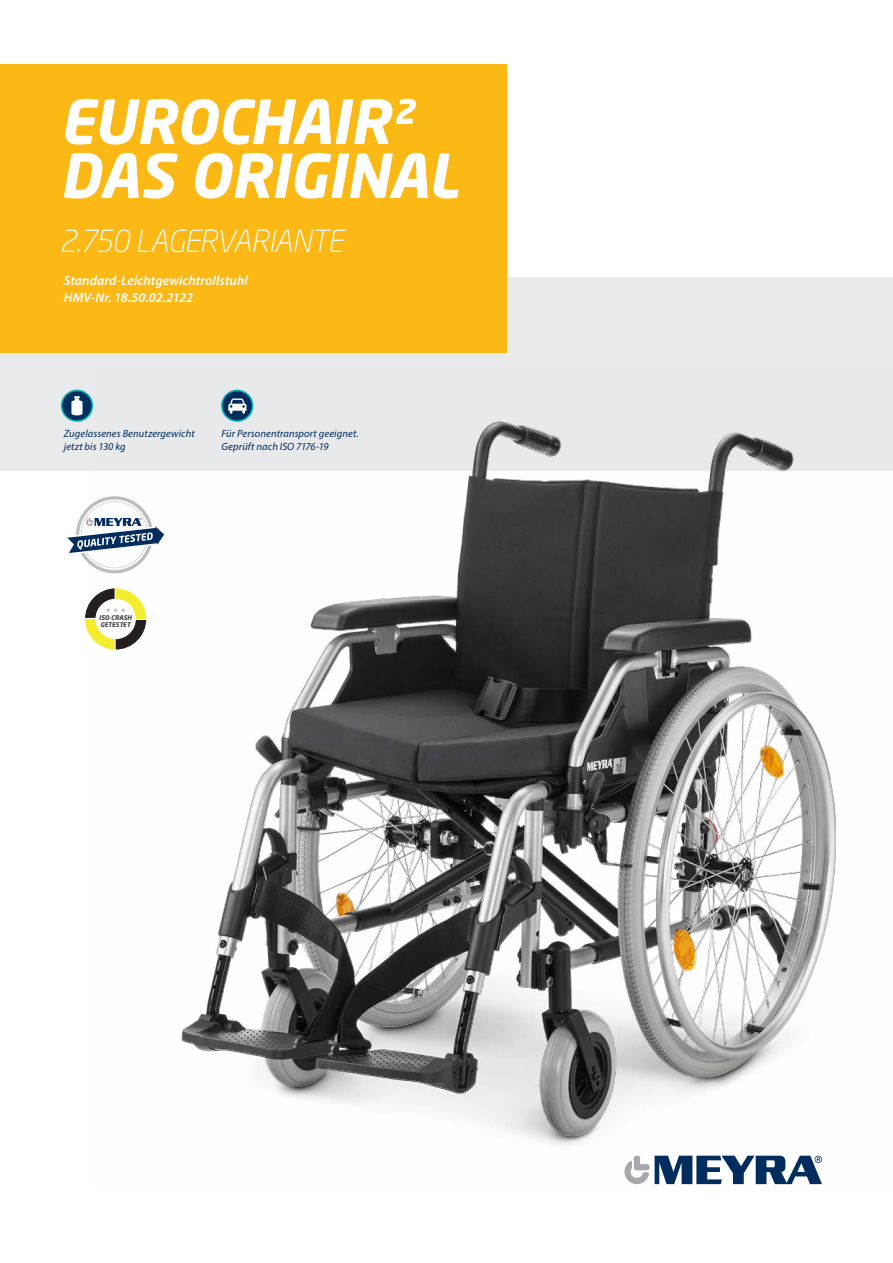
<style>
.page{position:relative;width:893px;height:1263px;background:#fff}
.page>*{position:absolute;margin:0;border:0;box-sizing:border-box;transform-origin:0 0}
.t1{font:italic 700 60px/54px "Neo Sans Std";letter-spacing:-.01em;color:#fff}
.t2{font:italic 300 30px "Neo Sans Std";letter-spacing:-.03em;color:#fff}
.t3{font:italic 600 13.5px/16.2px "Myriad Pro";letter-spacing:.005em;color:#fff}
.t4{font:italic 10.5px/12.6px "Myriad Pro";letter-spacing:.01em;color:#002e5e}
.t5{font:italic 700 6.45px/6.8px "Neo Sans Std";color:#3e3e3f}
</style>
<div class="page">
<div style="left:0;top:277px;width:893px;height:194px;background:#e9eaeb"></div>
<svg style="left:67px;top:503px;width:26px;height:64px"></svg>
<div style="left:0;top:64px;width:506px;height:289px;background:#fcb814"></div>
<div style="left:62px;top:390px;width:30px;height:31px;background:#002e5e;border-radius:50%"></div>
<div style="left:61px;top:390px;width:32px;height:32px;border:2px solid #00b6bc;border-radius:50%"></div>
<svg style="left:71px;top:396px;width:12px;height:19px"></svg>
<img style="left:93px;top:389px;width:743px;height:796px">
<svg style="left:84px;top:587px;width:63px;height:64px"></svg>
<h1 class="t1" style="left:60px;top:93px;width:401px">EUROCHAIR²<br>DAS ORIGINAL</h1>
<h2 class="t2" style="left:60px;top:223px;width:286px">2.750 LAGERVARIANTE</h2>
<p class="t3" style="left:64px;top:272px;width:186px">Standard-Leichtgewichtrollstuhl<br>HMV-Nr. 18.50.02.2122</p>
<p class="t4" style="left:64px;top:427px;width:132px">Zugelassenes Benutzergewicht jetzt bis 130 kg</p>
<p class="t4" style="left:222px;top:427px;width:139px">Für Personentransport geeignet.<br>Geprüft nach ISO 7176-19</p>
<p class="t5" style="left:99px;top:614px;width:34px">ISO-CRASH<br>GETESTET</p>
</div>
